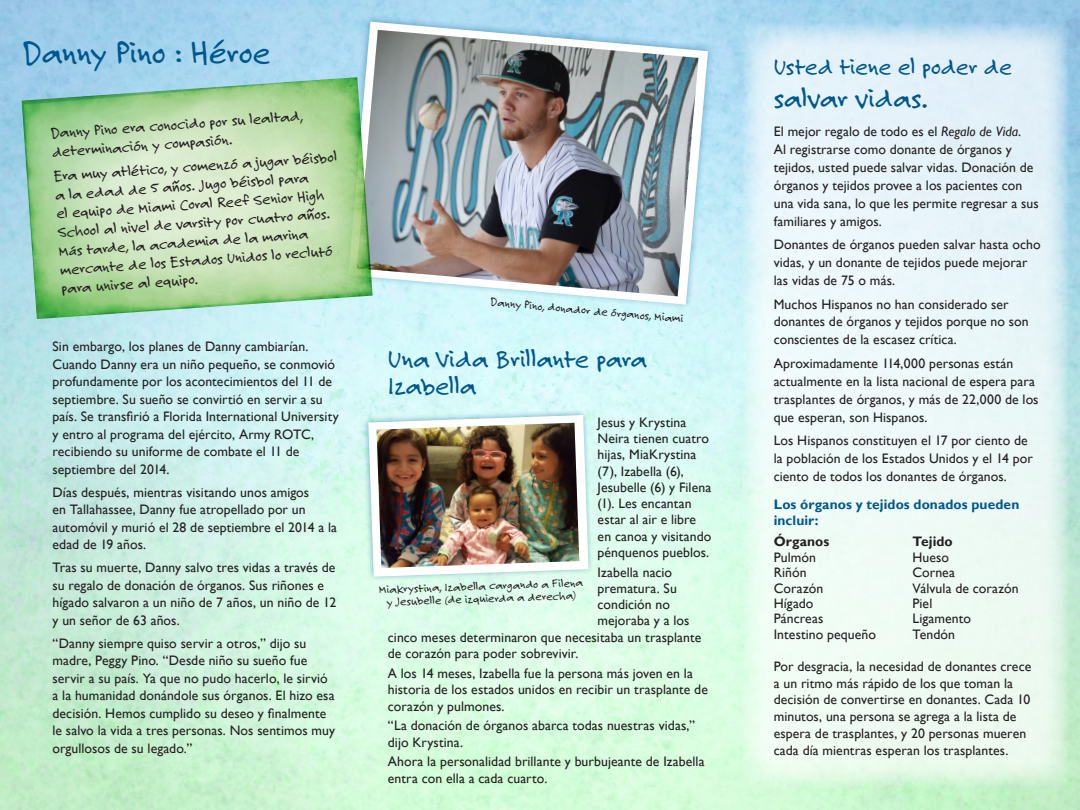
<style>
.page{position:relative;width:1080px;height:810px;background:#fff}
.page>*{position:absolute;margin:0;border:0;box-sizing:border-box;transform-origin:0 0}
.t1{font:35px "Felt Tip Roman";letter-spacing:-.015em;color:#00578e}
.t2{font:30px "Felt Tip Roman";letter-spacing:-.005em;color:#00578e}
.t3{font:27.5px/27.5px "Felt Tip Roman";letter-spacing:-.01em;color:#00578e}
.t4{font:25px "Felt Tip Roman";letter-spacing:-.01em;color:#00578e}
.t5{font:16.25px/18.8px "Felt Tip Roman";color:#231f20}
.t6{font:13.75px/17.5px "Gill Sans";letter-spacing:.005em;color:#231f20}
.t7{font:700 13.75px/16.6px "Gill Sans";letter-spacing:.005em;color:#00578e}
.t8{font:700 13.75px "Gill Sans";letter-spacing:.005em;color:#231f20}
.t9{font:12.5px/12.5px "Felt Tip Roman";color:#231f20;text-align:center}
.s1{font-style:italic}
</style>
<div class="page">
<img style="left:0;top:0;width:1080px;height:810px">
<svg style="left:742px;top:22px;width:327px;height:766px;fill:#ebf8f7"></svg>
<svg style="left:340px;top:14px;width:376px;height:299px;background:#bbe6f5"></svg>
<svg style="left:348px;top:22px;width:360px;height:283px;background:#c3e8f6"></svg>
<img style="left:357px;top:30px;width:342px;height:266px">
<svg style="left:362px;top:409px;width:233px;height:174px;background:#d5f8ef"></svg>
<svg style="left:368px;top:415px;width:221px;height:162px"></svg>
<img style="left:377px;top:423px;width:202px;height:145px">
<img style="left:22px;top:77px;width:351px;height:242px">
<h1 class="t1" style="left:22px;top:31px;width:250px">Danny Pino : Héroe</h1>
<p class="t5" style="left:50px;top:124px;width:254px;rotate:-4deg">Danny Pino era conocido por su lealtad, determinación y compasión.</p>
<p class="t5" style="left:53px;top:167px;width:286px;rotate:-4deg">Era muy atlético, y comenzó a jugar béisbol a la edad de 5 años. Jugo béisbol para<br>el equipo de Miami Coral Reef Senior High School al nivel de varsity por cuatro años.<br>Más tarde, la academia de la marina mercante de los Estados Unidos lo reclutó para unirse al equipo.</p>
<p class="t6" style="left:52px;top:338px;width:288px">Sin embargo, los planes de Danny cambiarían.<br>Cuando Danny era un niño pequeño, se conmovió profundamente por los acontecimientos del 11 de septiembre. Su sueño se convirtió en servir a su país. Se transfirió a Florida International University y entro al programa del ejército, Army ROTC, recibiendo su uniforme de combate el 11 de septiembre del 2014.</p>
<p class="t6" style="left:52px;top:484px;width:286px">Días después, mientras visitando unos amigos<br>en Tallahassee, Danny fue atropellado por un automóvil y murió el 28 de septiembre el 2014 a la edad de 19 años.</p>
<p class="t6" style="left:52px;top:559px;width:285px">Tras su muerte, Danny salvo tres vidas a través de su regalo de donación de órganos. Sus riñones e hígado salvaron a un niño de 7 años, un niño de 12 y un señor de 63 años.</p>
<p class="t6" style="left:52px;top:634px;width:284px">“Danny siempre quiso servir a otros,” dijo su madre, Peggy Pino. “Desde niño su sueño fue servir a su país. Ya que no pudo hacerlo, le sirvió a la humanidad donándole sus órganos. El hizo esa decisión. Hemos cumplido su deseo y finalmente le salvo la vida a tres personas. Nos sentimos muy orgullosos de su legado.”</p>
<p class="t9" style="left:491px;top:295px;width:195px;rotate:5deg">Danny Pino, donador de órganos, Miami</p>
<h3 class="t3" style="left:388px;top:344px;width:260px">Una Vida Brillante para<br>Izabella</h3>
<p class="t9" style="left:379px;top:583px;width:206px;rotate:-2deg">MiaKrystina, Izabella cargando a Filena y Jesubelle (de izquierda a derecha)</p>
<p class="t6" style="left:598px;top:414px;width:115px;line-height:16.2px">Jesus y Krystina<br>Neira tienen cuatro hijas, MiaKrystina (7), Izabella (6),<br>Jesubelle (6) y Filena (1). Les encantan estar al air e libre en canoa y visitando pénquenos pueblos.</p>
<p class="t6" style="left:598px;top:564px;width:93px;line-height:16.2px">Izabella nacio prematura. Su condición no mejoraba y a los</p>
<p class="t6" style="left:388px;top:629px;width:315px;line-height:16.2px">cinco meses determinaron que necesitaba un trasplante de corazón para poder sobrevivir.</p>
<p class="t6" style="left:388px;top:666px;width:322px;line-height:16.2px">A los 14 meses, Izabella fue la persona más joven en la historia de los estados unidos en recibir un trasplante de corazón y pulmones.</p>
<p class="t6" style="left:388px;top:718px;width:309px;line-height:16.2px">“La donación de órganos abarca todas nuestras vidas,” dijo Krystina.</p>
<p class="t6" style="left:388px;top:754px;width:318px;line-height:16.2px">Ahora la personalidad brillante y burbujeante de Izabella entra con ella a cada cuarto.</p>
<h3 class="t4" style="left:774px;top:51px;width:240px">Usted tiene el poder de</h3>
<h2 class="t2" style="left:774px;top:80px;width:156px">salvar vidas.</h2>
<p class="t6" style="left:774px;top:123px;width:267px;line-height:17.9px">El mejor regalo de todo es el <span class="s1">Regalo de Vida</span>.<br>Al registrarse como donante de órganos y tejidos, usted puede salvar vidas. Donación de órganos y tejidos provee a los pacientes con una vida sana, lo que les permite regresar a sus familiares y amigos.</p>
<p class="t6" style="left:774px;top:236px;width:269px;line-height:17.9px">Donantes de órganos pueden salvar hasta ocho vidas, y un donante de tejidos puede mejorar las vidas de 75 o más.</p>
<p class="t6" style="left:774px;top:295px;width:256px;line-height:17.9px">Muchos Hispanos no han considerado ser donantes de órganos y tejidos porque no son conscientes de la escasez crítica.</p>
<p class="t6" style="left:774px;top:355px;width:266px;line-height:17.9px">Aproximadamente 114,000 personas están actualmente en la lista nacional de espera para trasplantes de órganos, y más de 22,000 de los que esperan, son Hispanos.</p>
<p class="t6" style="left:774px;top:432px;width:261px;line-height:17.9px">Los Hispanos constituyen el 17 por ciento de la población de los Estados Unidos y el 14 por ciento de todos los donantes de órganos.</p>
<p class="t7" style="left:774px;top:496px;width:247px">Los órganos y tejidos donados pueden incluir:</p>
<p class="t8" style="left:774px;top:534px;width:57px">Órganos</p>
<p class="t6" style="left:774px;top:550px;width:104px;line-height:15.4px">Pulmón<br>Riñón<br>Corazón<br>Hígado<br>Páncreas<br>Intestino pequeño</p>
<p class="t8" style="left:913px;top:534px;width:42px">Tejido</p>
<p class="t6" style="left:913px;top:550px;width:108px;line-height:15.4px">Hueso<br>Cornea<br>Válvula de corazón<br>Piel<br>Ligamento<br>Tendón</p>
<p class="t6" style="left:774px;top:658px;width:259px;line-height:16.6px">Por desgracia, la necesidad de donantes crece a un ritmo más rápido de los que toman la decisión de convertirse en donantes. Cada 10 minutos, una persona se agrega a la lista de espera de trasplantes, y 20 personas mueren</p>
<p class="t6" style="left:774px;top:742px;width:236px">cada día mientras esperan los trasplantes.</p>
</div>
